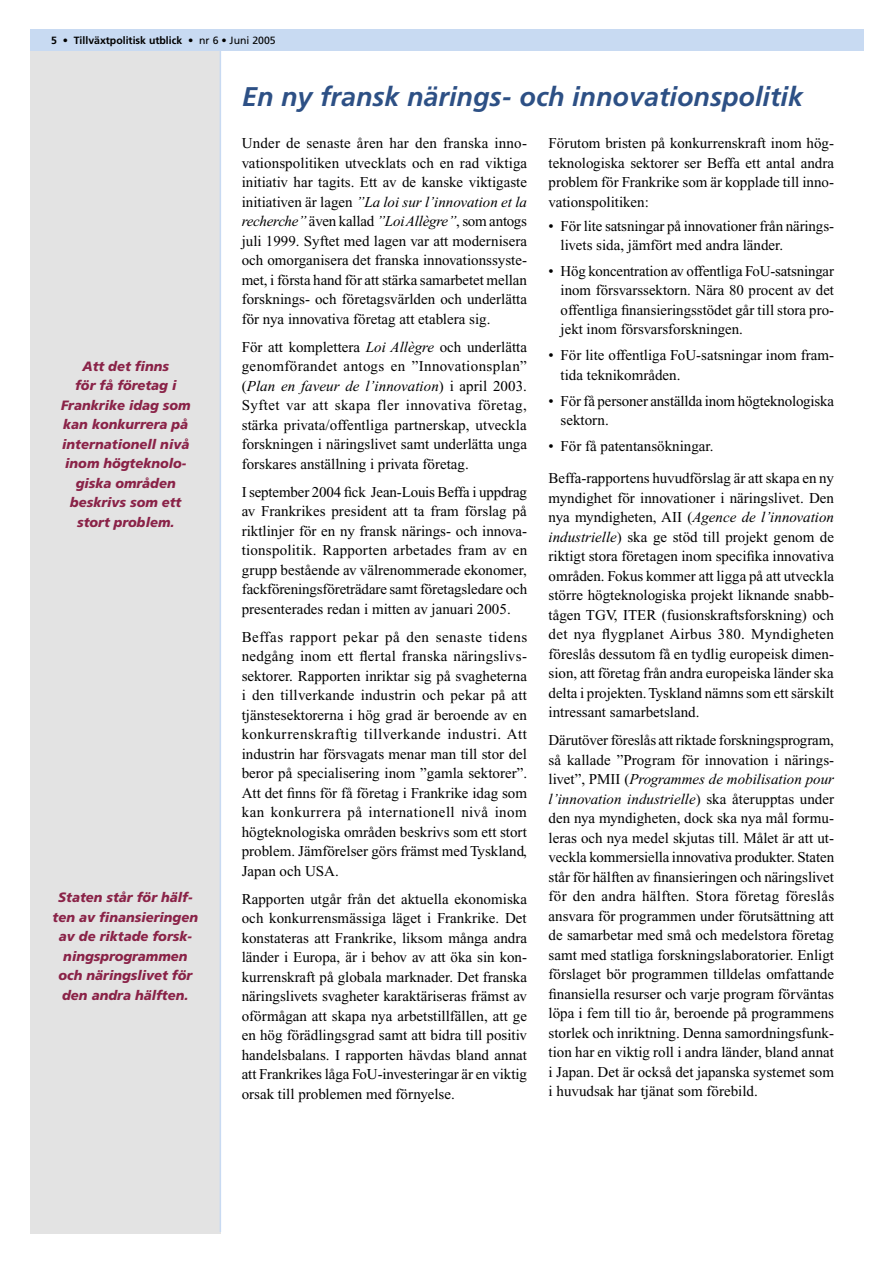
<style>
.page{position:relative;width:893px;height:1263px;background:#fff}
.page>*{position:absolute;margin:0;border:0;box-sizing:border-box;transform-origin:0 0}
.t1{font:italic 700 27px "Frutiger";color:#2d5085}
.t2{font:15px/19.5px "Times New Roman";color:#000;text-align:justify}
.t3{font:italic 900 13.5px/19.5px "Frutiger";color:#8a2348;text-align:center}
.t4{font:700 10.5px "Frutiger";color:#000}
.s1{font-weight:400}
.s2{font-style:italic}
</style>
<div class="page">
<div style="left:30px;top:32px;width:191px;height:1201px;background:#e3e3e3"></div>
<hr style="left:220px;top:30px;width:1px;height:1202px;background:#c8daf2">
<div style="left:30px;top:30px;width:833px;height:21px;background:#c8daf2"></div>
<p class="t4" style="left:51px;top:34px;width:226px">5 <span class="s1">•</span> Tillväxtpolitisk utblick <span class="s1">• nr 6 • Juni 2005</span></p>
<h1 class="t1" style="left:242px;top:80px;width:563px">En ny fransk närings- och innovationspolitik</h1>
<p class="t2" style="left:242px;top:134px;width:287px">Under de senaste åren har den franska inno&shy;vationspolitiken utvecklats och en rad viktiga initiativ har tagits. Ett av de kanske viktigaste initiativen är lagen <span class="s2">”La loi sur l’innovation et la recherche”</span> även kallad <span class="s2">”Loi Allègre”</span>, som antogs juli 1999. Syftet med lagen var att modernisera och omorganisera det franska innovationssyste&shy;met, i första hand för att stärka samarbetet mellan forsknings- och företagsvärlden och underlätta för nya innovativa företag att etablera sig.</p>
<p class="t2" style="left:242px;top:337px;width:287px">För att komplettera <span class="s2">Loi Allègre</span> och underlätta genomförandet antogs en ”Innovationsplan” (<span class="s2">Plan en faveur de l’innovation</span>) i april 2003.<br>Syftet var att skapa fler innovativa företag, stärka privata/offentliga partnerskap, utveckla forskningen i näringslivet samt underlätta unga forskares anställning i privata företag.</p>
<p class="t2" style="left:242px;top:482px;width:287px">I september 2004 fick Jean-Louis Beffa i uppdrag av Frankrikes president att ta fram förslag på riktlinjer för en ny fransk närings- och innova&shy;tionspolitik. Rapporten arbetades fram av en grupp bestående av välrenommerade ekonomer, fackföreningsföreträdare samt företagsledare och presenterades redan i mitten av januari 2005.</p>
<p class="t2" style="left:242px;top:627px;width:287px">Beffas rapport pekar på den senaste tidens nedgång inom ett flertal franska näringslivs&shy;sektorer. Rapporten inriktar sig på svagheterna i den tillverkande industrin och pekar på att tjänstesektorerna i hög grad är beroende av en konkurrenskraftig tillverkande industri. Att industrin har försvagats menar man till stor del beror på specialisering inom ”gamla sektorer”.<br>Att det finns för få företag i Frankrike idag som kan konkurrera på internationell nivå inom högteknologiska områden beskrivs som ett stort problem. Jämförelser görs främst med Tyskland, Japan och USA.</p>
<p class="t2" style="left:242px;top:889px;width:287px">Rapporten utgår från det aktuella ekonomiska och konkurrensmässiga läget i Frankrike. Det konstateras att Frankrike, liksom många andra länder i Europa, är i behov av att öka sin kon&shy;kurrenskraft på globala marknader. Det franska näringslivets svagheter karaktäriseras främst av oförmågan att skapa nya arbetstillfällen, att ge en hög förädlingsgrad samt att bidra till positiv handelsbalans. I rapporten hävdas bland annat att Frankrikes låga FoU-investeringar är en viktig orsak till problemen med förnyelse.</p>
<p class="t2" style="left:549px;top:134px;width:287px">Förutom bristen på konkurrenskraft inom hög&shy;teknologiska sektorer ser Beffa ett antal andra problem för Frankrike som är kopplade till inno&shy;vationspolitiken:</p>
<p class="t2" style="left:561px;top:216px;width:275px;text-indent:-12px">• För lite satsningar på innovationer från närings&shy;livets sida, jämfört med andra länder.</p>
<p class="t2" style="left:561px;top:261px;width:275px;text-indent:-12px">• Hög koncentration av offentliga FoU-satsningar inom försvarssektorn. Nära 80 procent av det offentliga finansieringsstödet går till stora pro&shy;jekt inom försvarsforskningen.</p>
<p class="t2" style="left:561px;top:346px;width:275px;text-indent:-12px">• För lite offentliga FoU-satsningar inom fram&shy;tida teknikområden.</p>
<p class="t2" style="left:561px;top:391px;width:275px;text-indent:-12px">• För få personer anställda inom högteknologiska sektorn.</p>
<p class="t2" style="left:549px;top:430px;width:287px;line-height:32.2px">• För få patentansökningar.<br>Beffa-rapportens huvudförslag är att skapa en ny</p>
<p class="t2" style="left:549px;top:488px;width:287px">myndighet för innovationer i näringslivet. Den nya myndigheten, AII (<span class="s2">Agence de l’innovation industrielle</span>) ska ge stöd till projekt genom de riktigt stora företagen inom specifika innovativa områden. Fokus kommer att ligga på att utveckla större högteknologiska projekt liknande snabb&shy;tågen TGV, ITER (fusionskraftsforskning) och det nya flygplanet Airbus 380. Myndigheten föreslås dessutom få en tydlig europeisk dimen&shy;sion, att företag från andra europeiska länder ska delta i projekten. Tyskland nämns som ett särskilt intressant samarbetsland.</p>
<p class="t2" style="left:549px;top:731px;width:287px">Därutöver föreslås att riktade forskningsprogram, så kallade ”Program för innovation i närings&shy;livet”, PMII (<span class="s2">Programmes de mobilisation pour l’innovation industrielle</span>) ska återupptas under den nya myndigheten, dock ska nya mål formu&shy;leras och nya medel skjutas till. Målet är att ut&shy;veckla kommersiella innovativa produkter. Staten står för hälften av finansieringen och näringslivet för den andra hälften. Stora företag föreslås ansvara för programmen under förutsättning att de samarbetar med små och medelstora företag samt med statliga forskningslaboratorier. Enligt förslaget bör programmen tilldelas omfattande finansiella resurser och varje program förväntas löpa i fem till tio år, beroende på programmens storlek och inriktning. Denna samordningsfunk&shy;tion har en viktig roll i andra länder, bland annat i Japan. Det är också det japanska systemet som i huvudsak har tjänat som förebild.</p>
<p class="t3" style="left:61px;top:356px;width:131px">Att det finns<br>för få företag i<br>Frankrike idag som kan konkurrera på internationell nivå inom högteknolo&shy;giska områden beskrivs som ett stort problem.</p>
<p class="t3" style="left:53px;top:887px;width:147px">Staten står för hälf&shy;ten av finansieringen av de riktade forsk&shy;ningsprogrammen och näringslivet för den andra hälften.</p>
</div>
